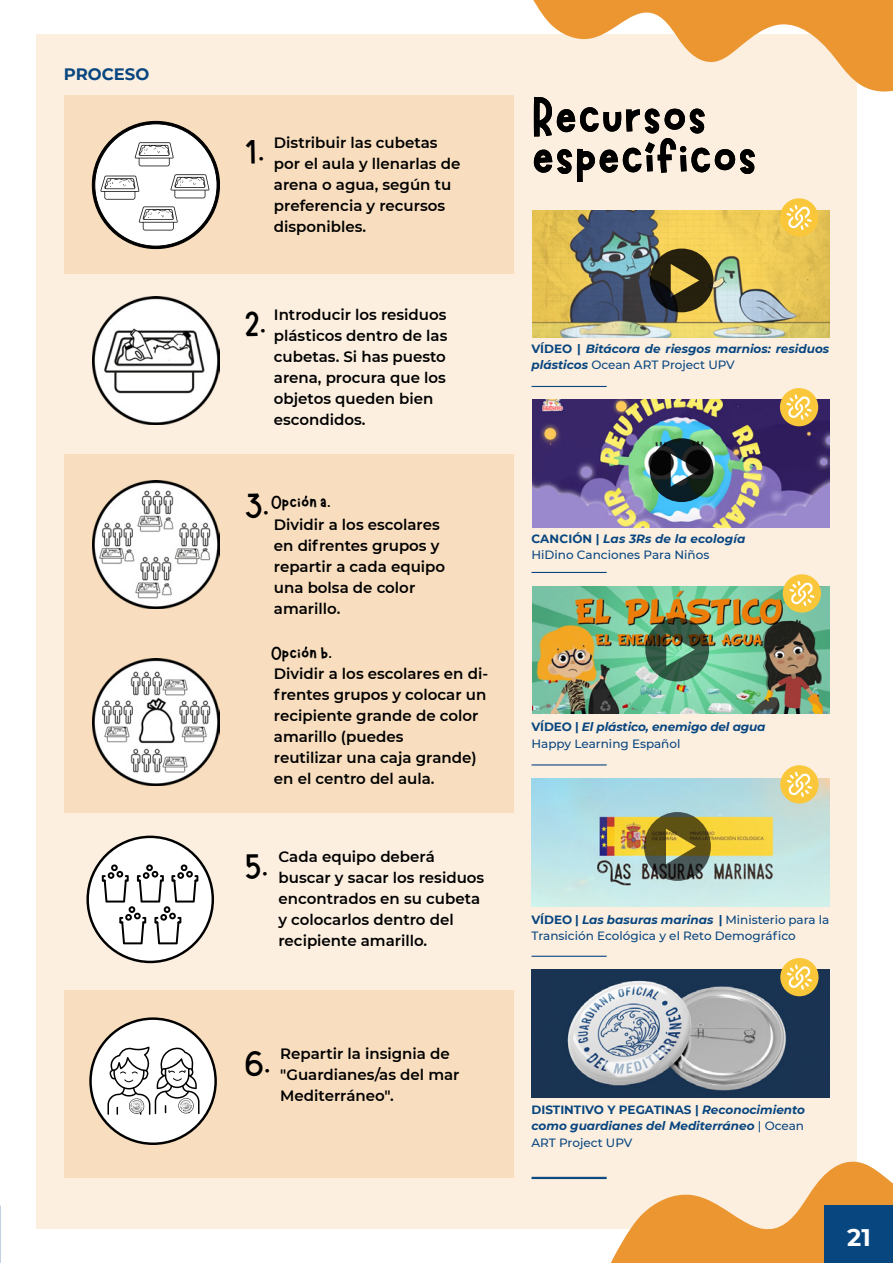
<style>
.page{position:relative;width:893px;height:1263px;background:#fff}
.page>*{position:absolute;margin:0;border:0;box-sizing:border-box;transform-origin:0 0}
.t1{font:58.5px "Marykate";color:#000}
.t2{font:34.5px "Marykate";color:#000}
.t3{font:700 24px "Montserrat";color:#fff}
.t4{font:19.5px "Marykate";color:#000}
.t5{font:700 16.5px "Montserrat";color:#084680}
.t6{font:600 15px/21px "Montserrat";color:#000}
.t7{font:italic 700 12px/16.5px "Montserrat";color:#084680}
.t8{font:500 12px/16.5px "Montserrat";color:#084680}
.s1{font-size:34.5px}
.s2{font-style:normal}
.s3{font-weight:500;font-style:normal}
.s4{font-weight:700}
.s5{font-weight:700;font-style:italic}
</style>
<div class="page">
<div style="left:36px;top:34px;width:821px;height:1195px;background:#fcefe0"></div>
<svg style="left:533px;top:0;width:360px;height:92px"></svg>
<div style="left:64px;top:96px;width:449px;height:178px;background:#f8debf"></div>
<div style="left:64px;top:991px;width:449px;height:187px;background:#f8debf"></div>
<div style="left:64px;top:454px;width:449px;height:358px;background:#f8debf"></div>
<hr style="left:531px;top:1177px;width:76px;height:1px;background:#084680">
<svg style="left:92px;top:121px;width:128px;height:128px"></svg>
<img style="left:92px;top:297px;width:128px;height:127px">
<img style="left:92px;top:480px;width:128px;height:128px">
<img style="left:92px;top:658px;width:128px;height:128px">
<svg style="left:89px;top:1017px;width:128px;height:128px"></svg>
<svg style="left:86px;top:836px;width:128px;height:127px"></svg>
<svg style="left:645px;top:142px;width:10px;height:11px"></svg>
<hr style="left:531px;top:386px;width:76px;height:1px;background:#084680">
<hr style="left:531px;top:764px;width:76px;height:1px;background:#084680">
<hr style="left:531px;top:956px;width:76px;height:1px;background:#084680">
<hr style="left:531px;top:1178px;width:76px;height:1px;background:#084680">
<hr style="left:531px;top:572px;width:76px;height:1px;background:#084680">
<img style="left:532px;top:210px;width:297px;height:128px">
<div style="left:780px;top:198px;width:38px;height:39px;background:#fac73b;border-radius:50%"></div>
<svg style="left:786px;top:205px;width:26px;height:25px"></svg>
<svg style="left:650px;top:249px;width:63px;height:63px;background:#554b28"></svg>
<img style="left:532px;top:400px;width:297px;height:127px">
<div style="left:780px;top:388px;width:38px;height:38px;background:#fac73b;border-radius:50%"></div>
<svg style="left:786px;top:394px;width:26px;height:26px"></svg>
<svg style="left:650px;top:438px;width:63px;height:64px;background:#344f4b"></svg>
<img style="left:531px;top:970px;width:298px;height:127px">
<div style="left:780px;top:958px;width:39px;height:38px;background:#fac73b;border-radius:50%"></div>
<svg style="left:787px;top:964px;width:25px;height:26px"></svg>
<img style="left:532px;top:586px;width:297px;height:128px">
<div style="left:783px;top:574px;width:38px;height:38px;background:#fac73b;border-radius:50%"></div>
<svg style="left:789px;top:581px;width:26px;height:25px"></svg>
<img style="left:532px;top:779px;width:297px;height:127px">
<svg style="left:644px;top:812px;width:67px;height:69px;background:#797546"></svg>
<div style="left:780px;top:765px;width:39px;height:38px;background:#fac73b;border-radius:50%"></div>
<svg style="left:787px;top:772px;width:25px;height:25px"></svg>
<svg style="left:645px;top:618px;width:64px;height:63px;background:#557555"></svg>
<svg style="left:604px;top:1161px;width:289px;height:102px"></svg>
<div style="left:825px;top:1205px;width:68px;height:58px;background:#084680"></div>
<p class="t5" style="left:64px;top:62px;width:87px">PROCESO</p>
<h2 class="t2" style="left:244px;top:139px;width:22px">1.</h2>
<p class="t6" style="left:274px;top:132px;width:188px">Distribuir las cubetas por el aula y llenarlas de arena o agua, según tu preferencia y recursos disponibles.</p>
<h2 class="t2" style="left:244px;top:311px;width:23px">2.</h2>
<p class="t6" style="left:274px;top:303px;width:175px">Introducir los residuos plásticos dentro de las cubetas. Si has puesto arena, procura que los objetos queden bien escondidos.</p>
<h3 class="t4" style="left:244px;top:495px;width:88px"><span class="s1">3.</span> Opcion a.</h3>
<p class="t6" style="left:274px;top:514px;width:173px">Dividir a los escolares en difrentes grupos y repartir a cada equipo una bolsa de color amarillo.</p>
<h3 class="t4" style="left:271px;top:646px;width:63px">Opcion b.</h3>
<p class="t6" style="left:274px;top:663px;width:216px">Dividir a los escolares en di&shy;frentes grupos y colocar un recipiente grande de color amarillo (puedes<br>reutilizar una caja grande) en el centro del aula.</p>
<h2 class="t2" style="left:244px;top:854px;width:25px">5.</h2>
<p class="t6" style="left:278px;top:845px;width:207px">Cada equipo deberá buscar y sacar los residuos encontrados en su cubeta y colocarlos dentro del recipiente amarillo.</p>
<h2 class="t2" style="left:244px;top:1050px;width:27px">6.</h2>
<p class="t6" style="left:280px;top:1042px;width:181px">Repartir la insignia de "Guardianes/as del mar<br>Mediterráneo".</p>
<h1 class="t1" style="left:531px;top:95px;width:177px">Recursos</h1>
<h1 class="t1" style="left:531px;top:135px;width:227px">específicos</h1>
<p class="t7" style="left:531px;top:340px;width:299px"><span class="s2">VÍDEO |</span> Bitácora de riesgos marnios: residuos plásticos <span class="s3">Ocean ART Project UPV</span></p>
<p class="t8" style="left:531px;top:530px;width:215px"><span class="s4">CANCIÓN |</span> <span class="s5">Las 3Rs de la ecología<br></span>HiDino Canciones Para Niños</p>
<p class="t7" style="left:531px;top:718px;width:236px"><span class="s2">VÍDEO |</span> El plástico, enemigo del agua<br><span class="s3">Happy Learning Español</span></p>
<p class="t8" style="left:531px;top:911px;width:299px"><span class="s4">VÍDEO |</span> <span class="s5">Las basuras marinas</span> <span class="s4">|</span> Ministerio para la<br>Transición Ecológica y el Reto Demográfico</p>
<p class="t7" style="left:531px;top:1100px;width:275px;text-align:justify"><span class="s2">DISTINTIVO Y PEGATINAS |</span> Reconocimiento como guardianes del Mediterráneo <span class="s3">| Ocean ART Project UPV</span></p>
<h3 class="t3" style="left:847px;top:1220px;width:25px">21</h3>
</div>
